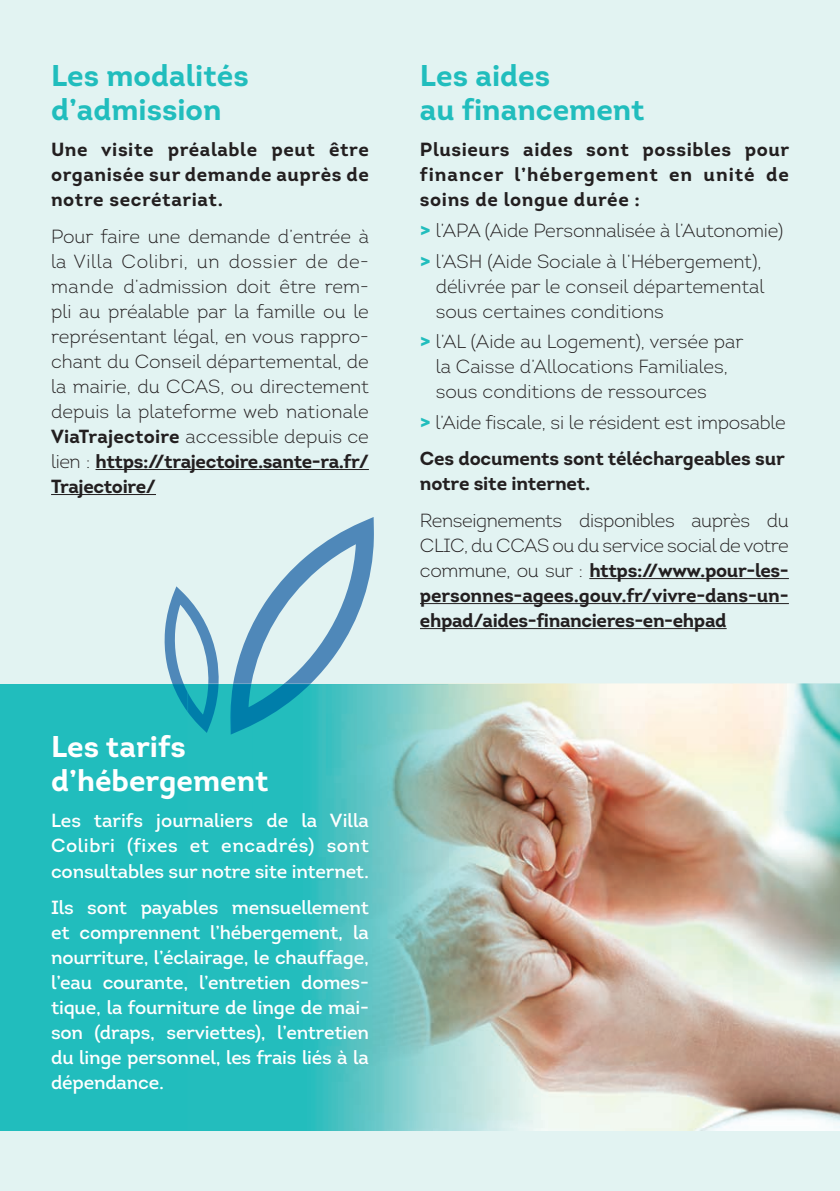
<style>
.page{position:relative;width:840px;height:1191px;background:#fff}
.page>*{position:absolute;margin:0;border:0;box-sizing:border-box;transform-origin:0 0}
.t1{font:700 30px/34px "Intro";color:#21bdbd}
.t2{font:700 30px/34px "Intro";color:#fff}
.t3{font:300 19px/25px "Intro";color:#231f20}
.t4{font:700 19px/25px "Intro";letter-spacing:.03em;color:#231f20;text-align:justify}
.t5{font:19px/25px "Intro";letter-spacing:-.01em;color:#fff;text-align:justify}
.t6{font:700 19px "Intro";letter-spacing:-.01em;color:#231f20}
.s1{font-weight:700}
.s2{font-weight:900;color:#21bdbd}
.s3{font-weight:300}
</style>
<div class="page">
<div style="left:0;top:0;width:839px;height:1191px;background:#e2f3f2"></div>
<hr style="left:95px;top:469px;width:274px;height:1px;background:#231f20">
<hr style="left:51px;top:494px;width:105px;height:1px;background:#231f20">
<hr style="left:589px;top:578px;width:199px;height:1px;background:#231f20">
<hr style="left:420px;top:603px;width:368px;height:1px;background:#231f20">
<hr style="left:420px;top:628px;width:306px;height:1px;background:#231f20">
<div style="left:0;top:684px;width:839px;height:446px;background:#21bdbd"></div>
<img style="left:231px;top:683px;width:608px;height:447px">
<svg style="left:233px;top:517px;width:140px;height:166px"></svg>
<img style="left:233px;top:683px;width:78px;height:1px">
<img style="left:230px;top:684px;width:80px;height:50px">
<svg style="left:164px;top:586px;width:55px;height:125px"></svg>
<img style="left:187px;top:684px;width:31px;height:49px">
<h1 class="t1" style="left:51px;top:58px;width:199px">Les modalités d’admission</h1>
<p class="t4" style="left:51px;top:137px;width:319px">Une visite préalable peut être organisée sur demande auprès de notre secrétariat.</p>
<p class="t3" style="left:51px;top:223px;width:319px;text-align:justify">Pour faire une demande d’entrée à la Villa Colibri, un dossier de de&shy;mande d’admission doit être rem&shy;pli au préalable par la famille ou le représentant légal, en vous rappro&shy;chant du Conseil départemental, de la mairie, du CCAS, ou directement depuis la plateforme web nationale <span class="s1">ViaTrajectoire</span> accessible depuis ce lien : <span class="s1">https://trajectoire.sante-ra.fr/ Trajectoire/</span></p>
<h1 class="t2" style="left:51px;top:729px;width:219px">Les tarifs d’hébergement</h1>
<p class="t5" style="left:51px;top:808px;width:319px">Les tarifs journaliers de la Villa Colibri (fixes et encadrés) sont consultables sur notre site internet.</p>
<p class="t5" style="left:51px;top:894px;width:319px">Ils sont payables mensuellement et comprennent l’hébergement, la nourriture, l’éclairage, le chauffage, l’eau courante, l’entretien domes&shy;tique, la fourniture de linge de mai&shy;son (draps, serviettes), l’entretien du linge personnel, les frais liés à la dépendance.</p>
<h1 class="t1" style="left:420px;top:58px;width:226px">Les aides<br>au financement</h1>
<p class="t4" style="left:420px;top:137px;width:371px">Plusieurs aides sont possibles pour financer l’hébergement en unité de soins de longue durée :</p>
<p class="t3" style="left:420px;top:215px;width:364px;line-height:30.6px"><span class="s2">&gt;</span> l’APA (Aide Personnalisée à l’Autonomie) <span class="s2">&gt;</span> l’ASH (Aide Sociale à l’Hébergement),</p>
<p class="t3" style="left:435px;top:273px;width:330px">délivrée par le conseil départemental sous certaines conditions</p>
<p class="t3" style="left:435px;top:329px;width:309px;text-indent:-16px"><span class="s2">&gt;</span> l’AL (Aide au Logement), versée par la Caisse d’Allocations Familiales, sous conditions de ressources</p>
<p class="t3" style="left:420px;top:404px;width:367px;line-height:36.4px"><span class="s2">&gt;</span> l’Aide fiscale, si le résident est imposable<br><span class="s1">Ces documents sont téléchargeables sur</span></p>
<p class="t6" style="left:420px;top:471px;width:172px">notre site internet.</p>
<p class="t4" style="left:420px;top:507px;width:370px"><span class="s3">Renseignements disponibles auprès du CLIC, du CCAS ou du service social de votre commune, ou sur :</span> https://www.pour-les&shy;personnes-agees.gouv.fr/vivre-dans-un&shy;ehpad/aides-financieres-en-ehpad</p>
</div>
